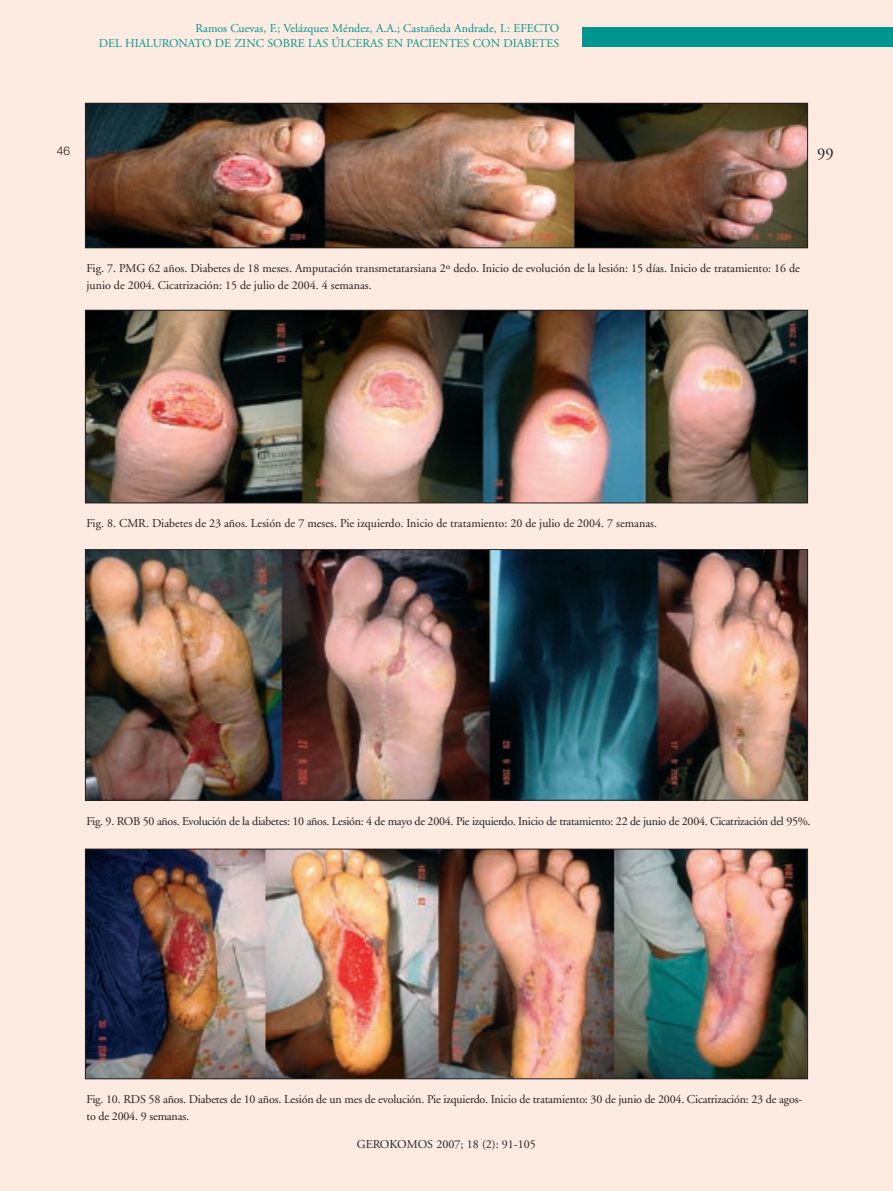
<style>
.page{position:relative;width:893px;height:1191px;background:#fdeae1}
.page>*{position:absolute;margin:0;border:0;box-sizing:border-box;transform-origin:0 0}
.t1{font:16.5px "Adobe Garamond";color:#231f20}
.t2{font:12px/16.5px "Adobe Garamond";letter-spacing:-.01em;color:#231f20}
.t3{font:12px/15px "Adobe Garamond";color:#009590;text-align:right}
.t4{font:300 12px "Helvetica Neue";color:#231f20}
</style>
<div class="page">
<div style="left:582px;top:28px;width:311px;height:19px;background:#009590"></div>
<img style="left:87px;top:105px;width:719px;height:141px">
<div style="left:85px;top:103px;width:723px;height:145px;border:1px solid #231f20"></div>
<img style="left:87px;top:312px;width:719px;height:189px">
<div style="left:85px;top:310px;width:723px;height:193px;border:1px solid #231f20"></div>
<img style="left:87px;top:551px;width:719px;height:247px">
<div style="left:85px;top:549px;width:723px;height:251px;border:1px solid #231f20"></div>
<img style="left:87px;top:850px;width:719px;height:227px">
<div style="left:85px;top:848px;width:723px;height:231px;border:1px solid #231f20"></div>
<p class="t3" style="left:99px;top:22px;width:462px">Ramos Cuevas, F.; Velázquez Méndez, A.A.; Castañeda Andrade, I.: EFECTO<br>DEL HIALURONATO DE ZINC SOBRE LAS ÚLCERAS EN PACIENTES CON DIABETES</p>
<p class="t4" style="left:57px;top:147px;width:15px">46</p>
<h1 class="t1" style="left:817px;top:147px;width:18px">99</h1>
<p class="t2" style="left:87px;top:261px;width:715px">Fig. 7. PMG 62 años. Diabetes de 18 meses. Amputación transmetatarsiana 2º dedo. Inicio de evolución de la lesión: 15 días. Inicio de tratamiento: 16 de junio de 2004. Cicatrización: 15 de julio de 2004. 4 semanas.</p>
<p class="t2" style="left:87px;top:516px;width:572px">Fig. 8. CMR. Diabetes de 23 años. Lesión de 7 meses. Pie izquierdo. Inicio de tratamiento: 20 de julio de 2004. 7 semanas.</p>
<p class="t2" style="left:87px;top:814px;width:726px">Fig. 9. ROB 50 años. Evolución de la diabetes: 10 años. Lesión: 4 de mayo de 2004. Pie izquierdo. Inicio de tratamiento: 22 de junio de 2004. Cicatrización del 95%.</p>
<p class="t2" style="left:87px;top:1092px;width:717px">Fig. 10. RDS 58 años. Diabetes de 10 años. Lesión de un mes de evolución. Pie izquierdo. Inicio de tratamiento: 30 de junio de 2004. Cicatrización: 23 de agos&shy;to de 2004. 9 semanas.</p>
<p class="t2" style="left:357px;top:1136px;width:181px">GEROKOMOS 2007; 18 (2): 91-105</p>
</div>
